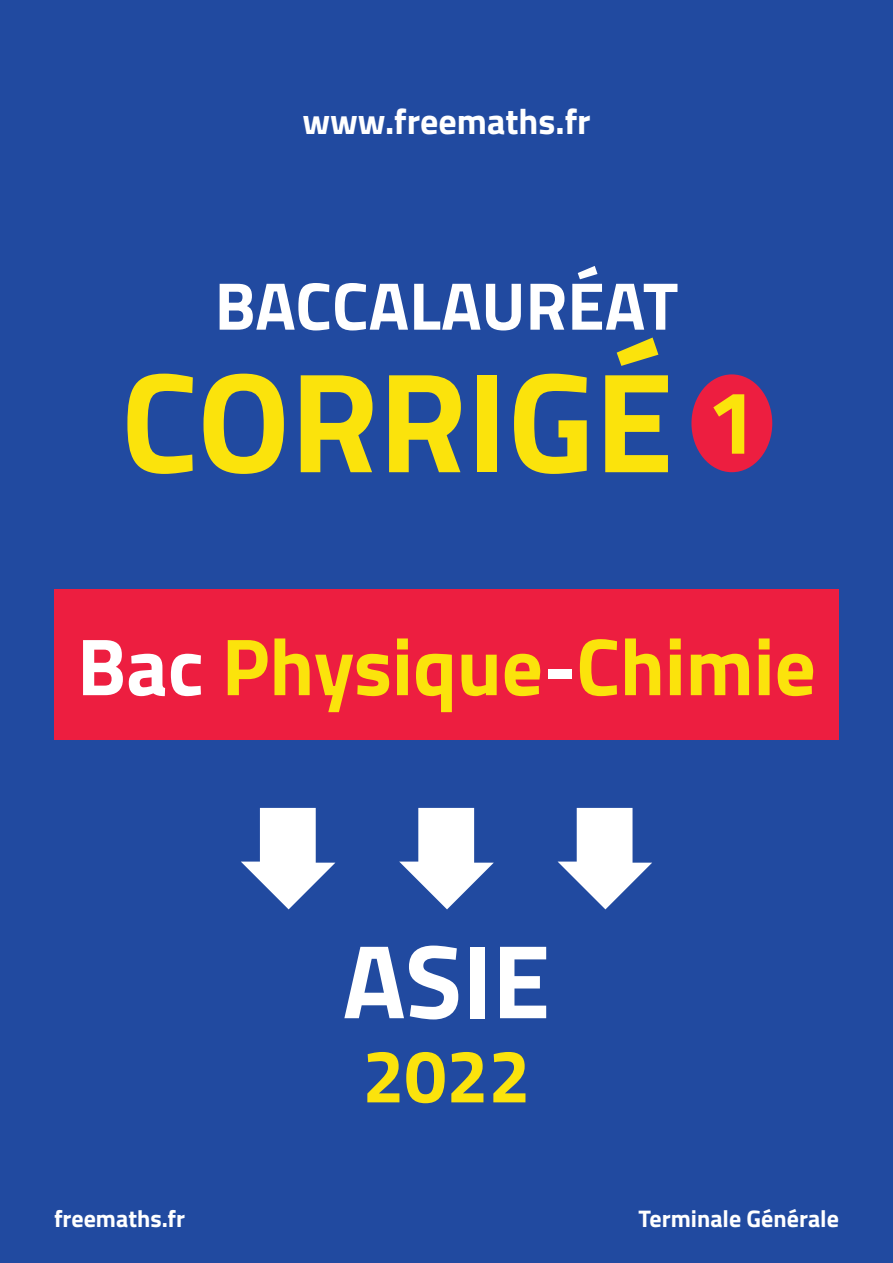
<style>
.page{position:relative;width:893px;height:1263px;background:#214aa0}
.page>*{position:absolute;margin:0;border:0;box-sizing:border-box;transform-origin:0 0}
.t1{font:700 142.5px "Titillium";color:#fbe30c}
.t2{font:700 105px "Titillium";color:#fff}
.t3{font:700 81px "Titillium";color:#fbe30c}
.t4{font:700 75px "Titillium";color:#fbe30c}
.t5{font:700 67.5px "Titillium";color:#fff}
.t6{font:700 36px "Titillium";color:#fff}
.t7{font:700 24px "Titillium";color:#fff}
.s1{font-size:90px}
.s2{color:#fff}
</style>
<div class="page">
<div style="left:691px;top:374px;width:81px;height:98px;background:#ed1e40;border-radius:50%"></div>
<svg style="left:241px;top:808px;width:94px;height:101px"></svg>
<svg style="left:399px;top:808px;width:95px;height:101px"></svg>
<svg style="left:558px;top:808px;width:94px;height:101px"></svg>
<div style="left:54px;top:589px;width:785px;height:151px;background:#ed1e40"></div>
<h3 class="t6" style="left:302px;top:94px;width:290px">www.freemaths.fr</h3>
<h3 class="t5" style="left:215px;top:254px;width:465px">BACCALAURÉAT</h3>
<h1 class="t1" style="left:121px;top:313px;width:638px">CORRIGÉ <span class="s1">1</span></h1>
<h3 class="t3" style="left:77px;top:605px;width:740px"><span class="s2">Bac</span> Physique<span class="s2">-</span>Chimie</h3>
<p class="t2" style="left:343px;top:901px;width:209px">ASIE</p>
<h3 class="t4" style="left:362px;top:1019px;width:169px">2022</h3>
<p class="t7" style="left:54px;top:1200px;width:133px">freemaths.fr</p>
<p class="t7" style="left:639px;top:1200px;width:202px">Terminale Générale</p>
</div>
